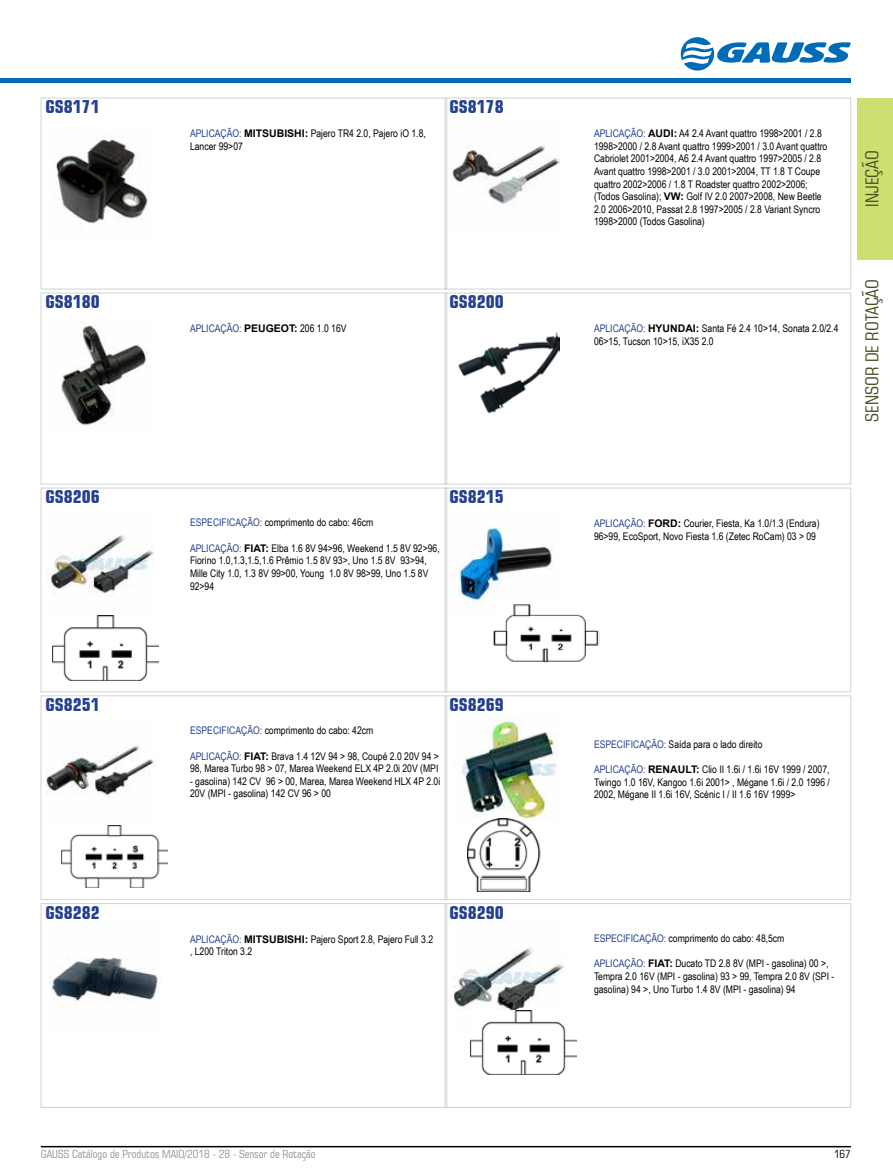
<style>
.page{position:relative;width:893px;height:1174px;background:#fff}
.page>*{position:absolute;margin:0;border:0;box-sizing:border-box;transform-origin:0 0}
.t1{font:700 condensed 18px "Square 721 BT";color:#24408f}
.t2{font:condensed 18px "Square 721 BT";color:#495223}
.t3{font:condensed 11.25px "Square 721 BT";color:#939598}
.t4{font:condensed 11.25px "Square 721 BT";color:#000}
.t5{font:10.5px/12.6px "Arial Narrow";color:#000}
.t6{font:10.5px "Arial Narrow";color:#24408f}
.s1{color:#24408f}
.s2{font-family:"Arial";font-weight:700}
.s3{font-family:"Arial";font-weight:700;color:#000}
.s4{color:#000}
</style>
<div class="page">
<hr style="left:41px;top:1145px;width:810px;height:2px;background:#000">
<div style="left:857px;top:98px;width:36px;height:161px;background:#cddf70"></div>
<hr style="left:0;top:79px;width:851px;height:4px;background:#006bb6">
<svg style="left:681px;top:37px;width:170px;height:34px"></svg>
<div style="left:41px;top:98px;width:406px;height:191px;border:1px solid #d1d3d4"></div>
<img style="left:55px;top:136px;width:93px;height:91px">
<div style="left:445px;top:98px;width:406px;height:191px;border:1px solid #d1d3d4"></div>
<img style="left:452px;top:145px;width:108px;height:60px">
<div style="left:41px;top:293px;width:406px;height:191px;border:1px solid #d1d3d4"></div>
<img style="left:61px;top:321px;width:86px;height:104px">
<div style="left:445px;top:293px;width:406px;height:191px;border:1px solid #d1d3d4"></div>
<img style="left:458px;top:332px;width:102px;height:82px">
<div style="left:41px;top:488px;width:406px;height:204px;border:1px solid #d1d3d4"></div>
<img style="left:46px;top:535px;width:108px;height:61px">
<div style="left:445px;top:488px;width:406px;height:204px;border:1px solid #d1d3d4"></div>
<img style="left:452px;top:526px;width:100px;height:78px">
<img style="left:494px;top:600px;width:106px;height:63px">
<div style="left:41px;top:695px;width:406px;height:204px;border:1px solid #d1d3d4"></div>
<img style="left:46px;top:745px;width:110px;height:81px">
<img style="left:61px;top:826px;width:107px;height:61px">
<div style="left:445px;top:695px;width:406px;height:204px;border:1px solid #d1d3d4"></div>
<img style="left:462px;top:715px;width:95px;height:104px">
<img style="left:467px;top:818px;width:81px;height:73px">
<div style="left:41px;top:903px;width:406px;height:204px;border:1px solid #d1d3d4"></div>
<img style="left:50px;top:957px;width:109px;height:53px">
<div style="left:445px;top:903px;width:406px;height:204px;border:1px solid #d1d3d4"></div>
<img style="left:454px;top:948px;width:110px;height:62px">
<img style="left:470px;top:1010px;width:106px;height:64px">
<img style="left:52px;top:615px;width:106px;height:65px">
<h1 class="t1" style="left:45px;top:96px;width:56px">GS8171</h1>
<h1 class="t1" style="left:449px;top:96px;width:56px">GS8178</h1>
<p class="t5" style="left:190px;top:127px;width:237px"><span class="s1">APLICAÇÃO:</span> <span class="s2">MITSUBISHI:</span> Pajero TR4 2.0, Pajero iO 1.8,<br>Lancer 99&gt;07</p>
<p class="t5" style="left:594px;top:127px;width:235px"><span class="s1">APLICAÇÃO:</span> <span class="s2">AUDI:</span> A4 2.4 Avant quattro 1998&gt;2001 / 2.8<br>1998&gt;2000 / 2.8 Avant quattro 1999&gt;2001 / 3.0 Avant quattro Cabriolet 2001&gt;2004, A6 2.4 Avant quattro 1997&gt;2005 / 2.8<br>Avant quattro 1998&gt;2001 / 3.0 2001&gt;2004, TT 1.8 T Coupe quattro 2002&gt;2006 / 1.8 T Roadster quattro 2002&gt;2006; (Todos Gasolina); <span class="s2">VW:</span> Golf IV 2.0 2007&gt;2008, New Beetle 2.0 2006&gt;2010, Passat 2.8 1997&gt;2005 / 2.8 Variant Syncro 1998&gt;2000 (Todos Gasolina)</p>
<h1 class="t2" style="left:861px;top:207px;width:58px;rotate:-90deg">INJEÇÃO</h1>
<h1 class="t1" style="left:45px;top:291px;width:56px">GS8180</h1>
<p class="t6" style="left:190px;top:321px;width:158px">APLICAÇÃO: <span class="s3">PEUGEOT:</span> <span class="s4">206 1.0 16V</span></p>
<h1 class="t1" style="left:449px;top:291px;width:56px">GS8200</h1>
<p class="t5" style="left:594px;top:322px;width:246px"><span class="s1">APLICAÇÃO:</span> <span class="s2">HYUNDAI:</span> Santa Fé 2.4 10&gt;14, Sonata 2.0/2.4<br>06&gt;15, Tucson 10&gt;15, iX35 2.0</p>
<h1 class="t2" style="left:861px;top:421px;width:144px;rotate:-90deg">SENSOR DE ROTAÇÃO</h1>
<h1 class="t1" style="left:45px;top:486px;width:56px">GS8206</h1>
<h1 class="t1" style="left:449px;top:486px;width:56px">GS8215</h1>
<p class="t5" style="left:190px;top:516px;width:185px"><span class="s1">ESPECIFICAÇÃO:</span> comprimento do cabo: 46cm</p>
<p class="t5" style="left:190px;top:541px;width:251px"><span class="s1">APLICAÇÃO:</span> <span class="s2">FIAT:</span> Elba 1.6 8V 94&gt;96, Weekend 1.5 8V 92&gt;96, Fiorino 1.0,1.3,1.5,1.6 Prêmio 1.5 8V 93&gt;, Uno 1.5 8V 93&gt;94, Mille City 1.0, 1.3 8V 99&gt;00, Young 1.0 8V 98&gt;99, Uno 1.5 8V 92&gt;94</p>
<p class="t5" style="left:594px;top:517px;width:227px"><span class="s1">APLICAÇÃO:</span> <span class="s2">FORD:</span> Courier, Fiesta, Ka 1.0/1.3 (Endura)<br>96&gt;99, EcoSport, Novo Fiesta 1.6 (Zetec RoCam) 03 &gt; 09</p>
<h1 class="t1" style="left:45px;top:693px;width:56px">GS8251</h1>
<h1 class="t1" style="left:449px;top:693px;width:56px">GS8269</h1>
<p class="t5" style="left:190px;top:723px;width:185px"><span class="s1">ESPECIFICAÇÃO:</span> comprimento do cabo: 42cm</p>
<p class="t5" style="left:190px;top:749px;width:250px"><span class="s1">APLICAÇÃO:</span> <span class="s2">FIAT:</span> Brava 1.4 12V 94 &gt; 98, Coupé 2.0 20V 94 &gt;<br>98, Marea Turbo 98 &gt; 07, Marea Weekend ELX 4P 2.0i 20V (MPI</p>
<p class="t5" style="left:190px;top:774px;width:252px">- gasolina) 142 CV 96 &gt; 00, Marea, Marea Weekend HLX 4P 2.0i<br>20V (MPI - gasolina) 142 CV 96 &gt; 00</p>
<p class="t5" style="left:594px;top:737px;width:170px"><span class="s1">ESPECIFICAÇÃO:</span> Saída para o lado direito</p>
<p class="t5" style="left:594px;top:762px;width:237px;text-align:justify"><span class="s1">APLICAÇÃO:</span> <span class="s2">RENAULT:</span> Clio II 1.6i / 1.6i 16V 1999 / 2007, Twingo 1.0 16V, Kangoo 1.6i 2001&gt; , Mégane 1.6i / 2.0 1996 / 2002, Mégane II 1.6i 16V, Scénic I / II 1.6 16V 1999&gt;</p>
<h1 class="t1" style="left:45px;top:901px;width:56px">GS8282</h1>
<h1 class="t1" style="left:449px;top:901px;width:56px">GS8290</h1>
<p class="t5" style="left:190px;top:932px;width:245px"><span class="s1">APLICAÇÃO:</span> <span class="s2">MITSUBISHI:</span> Pajero Sport 2.8, Pajero Full 3.2 , L200 Triton 3.2</p>
<p class="t5" style="left:594px;top:931px;width:192px"><span class="s1">ESPECIFICAÇÃO:</span> comprimento do cabo: 48,5cm</p>
<p class="t5" style="left:594px;top:957px;width:242px"><span class="s1">APLICAÇÃO:</span> <span class="s2">FIAT:</span> Ducato TD 2.8 8V (MPI - gasolina) 00 &gt;,<br>Tempra 2.0 16V (MPI - gasolina) 93 &gt; 99, Tempra 2.0 8V (SPI - gasolina) 94 &gt;, Uno Turbo 1.4 8V (MPI - gasolina) 94</p>
<p class="t3" style="left:41px;top:1147px;width:276px">GAUSS Catálogo de Produtos MAIO/2018 - 28 - Sensor de Rotação</p>
<p class="t4" style="left:834px;top:1147px;width:18px">167</p>
</div>
